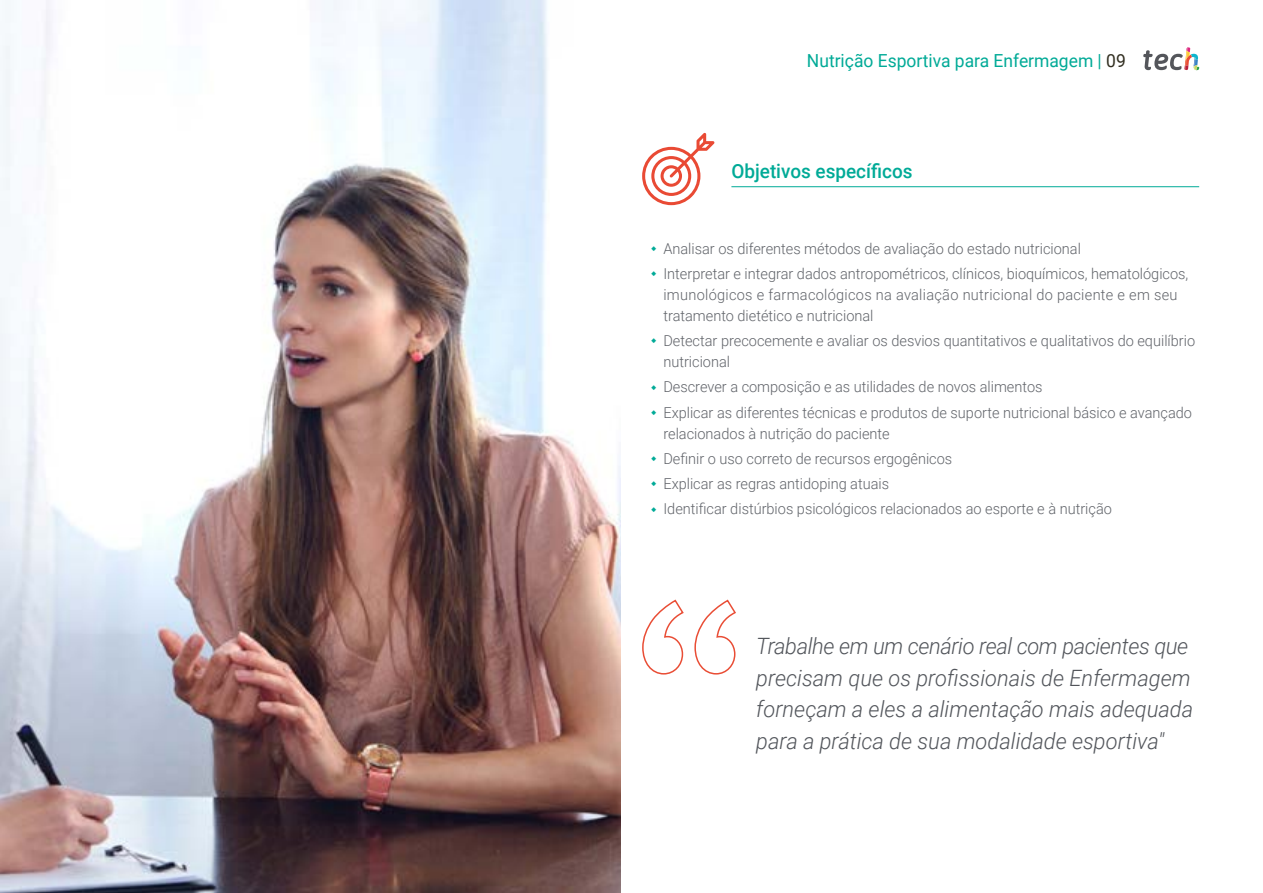
<style>
.page{position:relative;width:1263px;height:893px;background:#fff}
.page>*{position:absolute;margin:0;border:0;box-sizing:border-box;transform-origin:0 0}
.t1{font:italic 300 22.5px/31.5px "Roboto";color:#52555b}
.t2{font:500 19.5px "Roboto";color:#00aa97}
.t3{font:18px "Roboto";color:#00aa97}
.t4{font:300 15px/25.2px "Roboto";color:#61646a}
.t5{font:300 15px/21px "Roboto";letter-spacing:.02em;color:#61646a}
.s1{color:#312e20}
</style>
<div class="page">
<img style="left:0;top:0;width:621px;height:893px">
<hr style="left:731px;top:186px;width:468px;height:1px;background:#00aa97">
<svg style="left:642px;top:133px;width:72px;height:72px"></svg>
<svg style="left:1143px;top:47px;width:56px;height:24px"></svg>
<svg style="left:642px;top:599px;width:94px;height:76px"></svg>
<p class="t3" style="left:807px;top:48px;width:320px">Nutrição Esportiva para Enfermagem | <span class="s1">09</span></p>
<h2 class="t2" style="left:731px;top:158px;width:183px">Objetivos específicos</h2>
<p class="t4" style="left:663px;top:235px;width:526px">Analisar os diferentes métodos de avaliação do estado nutricional<br>Interpretar e integrar dados antropométricos, clínicos, bioquímicos, hematológicos,</p>
<p class="t5" style="left:663px;top:283px;width:516px">imunológicos e farmacológicos na avaliação nutricional do paciente e em seu tratamento dietético e nutricional</p>
<p class="t4" style="left:663px;top:330px;width:533px;line-height:21px">Detectar precocemente e avaliar os desvios quantitativos e qualitativos do equilíbrio nutricional</p>
<p class="t4" style="left:663px;top:374px;width:530px">Descrever a composição e as utilidades de novos alimentos<br>Explicar as diferentes técnicas e produtos de suporte nutricional básico e avançado</p>
<p class="t4" style="left:663px;top:420px;width:450px">relacionados à nutrição do paciente<br>Definir o uso correto de recursos ergogênicos<br>Explicar as regras antidoping atuais<br>Identificar distúrbios psicológicos relacionados ao esporte e à nutrição</p>
<h1 class="t1" style="left:756px;top:629px;width:438px">Trabalhe em um cenário real com pacientes que precisam que os profissionais de Enfermagem forneçam a eles a alimentação mais adequada para a prática de sua modalidade esportiva"</h1>
</div>
